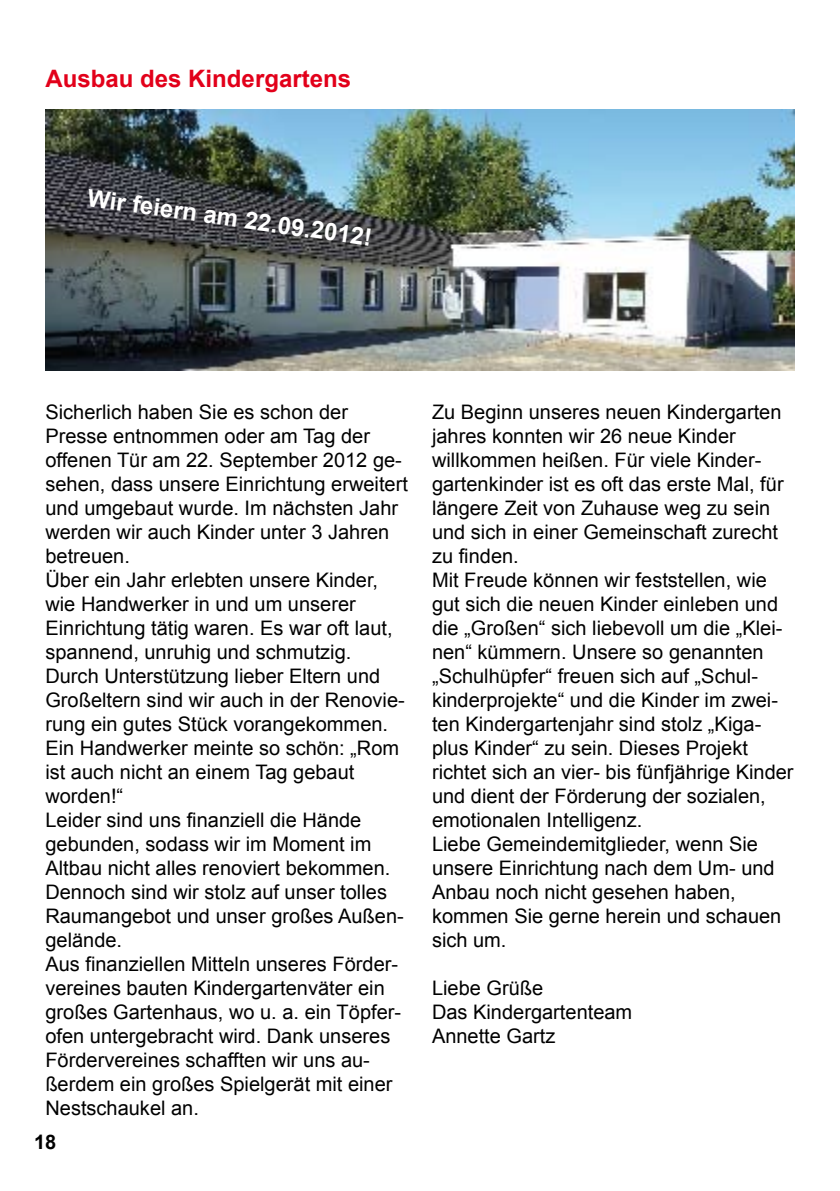
<style>
.page{position:relative;width:840px;height:1191px;background:#fff}
.page>*{position:absolute;margin:0;border:0;box-sizing:border-box;transform-origin:0 0}
.t1{font:700 24px "Arial";color:#e2001a}
.t2{font:700 24px "Arial";color:#fff}
.t3{font:20px/24px "Arial";color:#000}
.t4{font:700 20px "Arial";color:#000}
</style>
<div class="page">
<img style="left:45px;top:109px;width:749px;height:261px">
<p class="t1" style="left:45px;top:63px;width:307px">Ausbau des Kindergartens</p>
<p class="t2" style="left:90px;top:182px;width:288px;rotate:8deg">Wir feiern am 22.09.2012!</p>
<p class="t3" style="left:45px;top:400px;width:364px">Sicherlich haben Sie es schon der Presse entnommen oder am Tag der offenen Tür am 22. September 2012 ge&shy;sehen, dass unsere Einrichtung erweitert und umgebaut wurde. Im nächsten Jahr werden wir auch Kinder unter 3 Jahren betreuen.<br>Über ein Jahr erlebten unsere Kinder, wie Handwerker in und um unserer Einrichtung tätig waren. Es war oft laut, spannend, unruhig und schmutzig.<br>Durch Unterstützung lieber Eltern und Großeltern sind wir auch in der Renovie&shy;rung ein gutes Stück vorangekommen.<br>Ein Handwerker meinte so schön: „Rom ist auch nicht an einem Tag gebaut worden!“<br>Leider sind uns finanziell die Hände gebunden, sodass wir im Moment im Altbau nicht alles renoviert bekommen.<br>Dennoch sind wir stolz auf unser tolles Raumangebot und unser großes Außen&shy;gelände.<br>Aus finanziellen Mitteln unseres Förder&shy;vereines bauten Kindergartenväter ein großes Gartenhaus, wo u. a. ein Töpfer&shy;ofen untergebracht wird. Dank unseres Fördervereines schafften wir uns au&shy;ßerdem ein großes Spielgerät mit einer Nestschaukel an.</p>
<p class="t3" style="left:432px;top:400px;width:363px">Zu Beginn unseres neuen Kindergarten jahres konnten wir 26 neue Kinder willkommen heißen. Für viele Kinder&shy;gartenkinder ist es oft das erste Mal, für längere Zeit von Zuhause weg zu sein und sich in einer Gemeinschaft zurecht zu finden.<br>Mit Freude können wir feststellen, wie gut sich die neuen Kinder einleben und die „Großen“ sich liebevoll um die „Klei&shy;nen“ kümmern. Unsere so genannten „Schulhüpfer“ freuen sich auf „Schul&shy;kinderprojekte“ und die Kinder im zwei&shy;ten Kindergartenjahr sind stolz „Kiga&shy;plus Kinder“ zu sein. Dieses Projekt richtet sich an vier- bis fünfjährige Kinder und dient der Förderung der sozialen, emotionalen Intelligenz.<br>Liebe Gemeindemitglieder, wenn Sie unsere Einrichtung nach dem Um- und Anbau noch nicht gesehen haben, kommen Sie gerne herein und schauen sich um.</p>
<p class="t3" style="left:432px;top:976px;width:202px">Liebe Grüße<br>Das Kindergartenteam<br>Annette Gartz</p>
<p class="t4" style="left:34px;top:1128px;width:24px">18</p>
</div>
